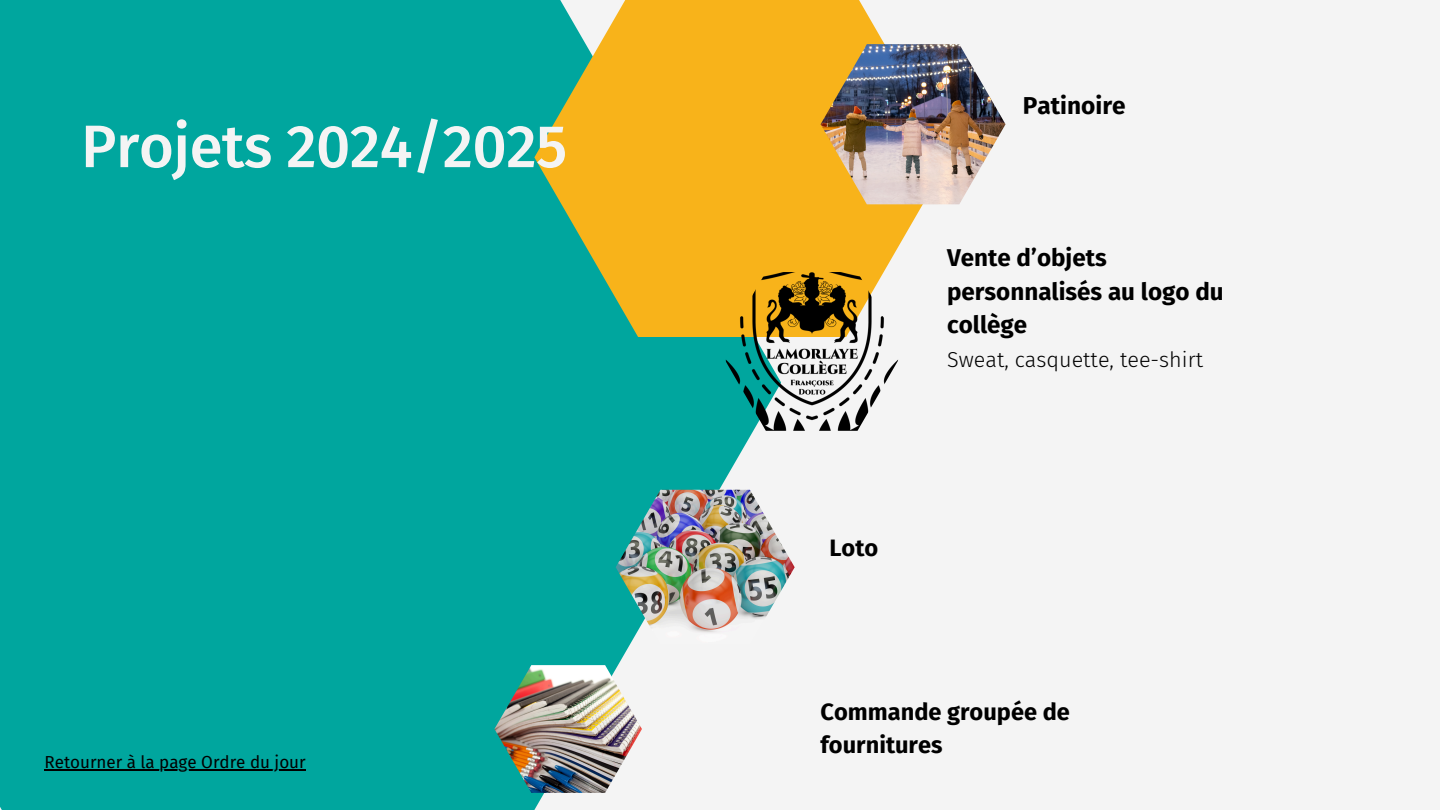
<style>
.page{position:relative;width:1440px;height:810px;background:#f4f4f4}
.page>*{position:absolute;margin:0;border:0;box-sizing:border-box;transform-origin:0 0}
.t1{font:500 60px "Fira Sans";letter-spacing:-.01em;color:#f4f4f4}
.t2{font:700 24.4px "Fira Sans";color:#000}
.t3{font:700 24.2px/33.7px "Fira Sans";color:#000}
.t4{font:700 23.6px/32.9px "Fira Sans";color:#000}
.t5{font:300 21.6px "Fira Sans";color:#000}
.t6{font:17px "Fira Sans";color:#000}
</style>
<div class="page">
<div style="left:0;top:0;width:753px;height:810px;background:#00a69e"></div>
<svg style="left:534px;top:0;width:416px;height:337px;background:#d5b843"></svg>
<img style="left:821px;top:44px;width:185px;height:160px">
<img style="left:616px;top:490px;width:179px;height:155px">
<img style="left:720px;top:272px;width:183px;height:159px">
<hr style="left:45px;top:770px;width:261px;height:1px;background:#000">
<img style="left:494px;top:665px;width:148px;height:128px">
<h4 class="t1" style="left:81px;top:111px;width:488px">Projets 2024/2025</h4>
<p class="t6" style="left:45px;top:752px;width:263px">Retourner à la page Ordre du jour</p>
<p class="t2" style="left:1023px;top:91px;width:104px">Patinoire</p>
<p class="t3" style="left:947px;top:241px;width:278px">Vente d’objets personnalisés au logo du collège</p>
<h2 class="t4" style="left:829px;top:531px;width:50px">Loto</h2>
<h3 class="t5" style="left:947px;top:347px;width:257px">Sweat, casquette, tee-shirt</h3>
<h3 class="t4" style="left:821px;top:696px;width:251px">Commande groupée de fournitures</h3>
</div>
